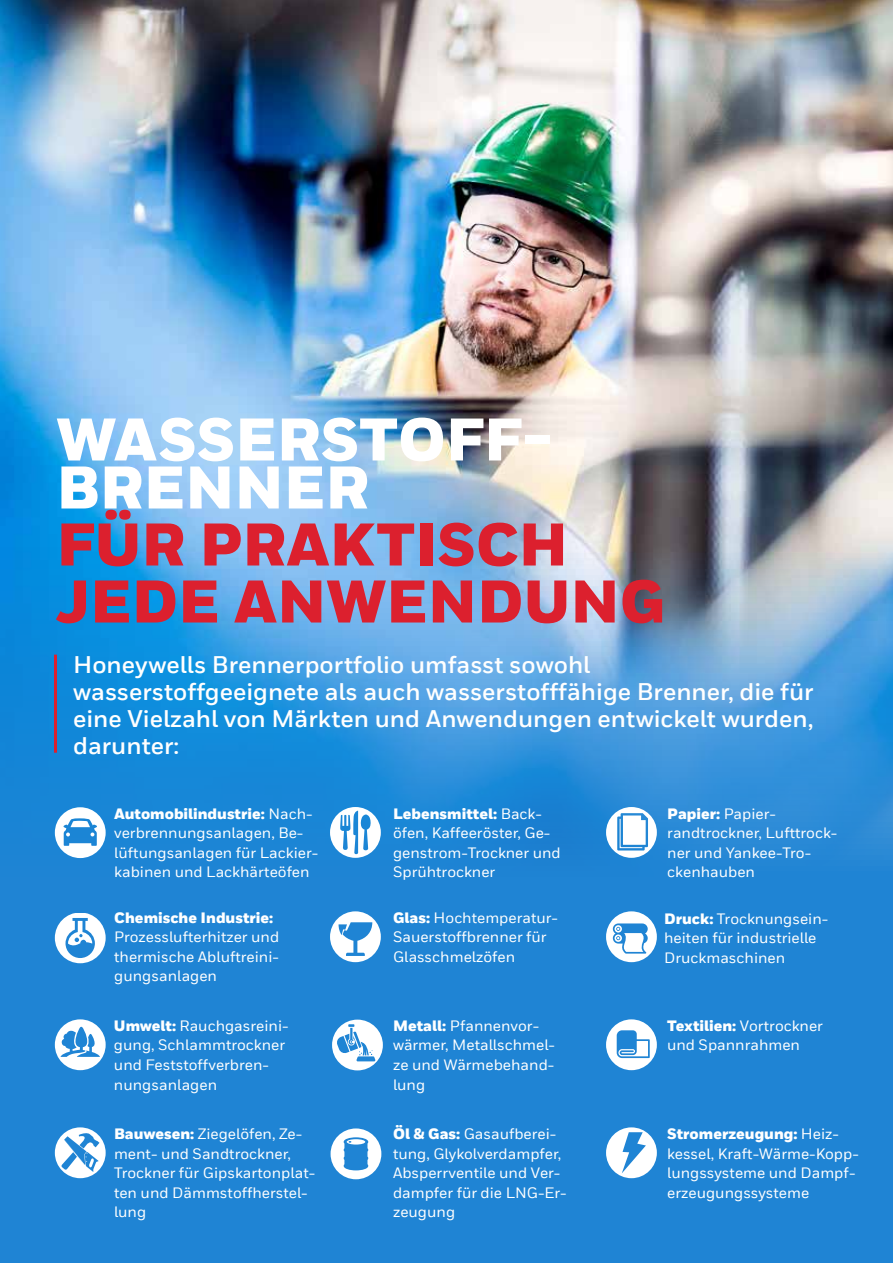
<style>
.page{position:relative;width:893px;height:1263px;background:#1f84d4}
.page>*{position:absolute;margin:0;border:0;box-sizing:border-box;transform-origin:0 0}
.t1{font:900 60px/57px "Honeywell Sans";color:#dc202e}
.t2{font:900 60px/48px "Honeywell Sans";color:#fff}
.t3{font:700 24px/27px "Honeywell Sans TT";color:#fff}
.t4{font:500 15px/19.5px "Honeywell Sans TT";color:#fff}
.t5{font:900 15px "Honeywell Sans TT";color:#fff}
.s1{font-weight:900}
</style>
<div class="page">
<img style="left:0;top:0;width:893px;height:859px">
<hr style="left:54px;top:655px;width:3px;height:98px;background:#dc202e">
<svg style="left:55px;top:807px;width:51px;height:51px"></svg>
<svg style="left:55px;top:1019px;width:50px;height:51px"></svg>
<svg style="left:55px;top:1127px;width:51px;height:51px"></svg>
<svg style="left:330px;top:911px;width:51px;height:51px"></svg>
<svg style="left:330px;top:807px;width:51px;height:51px"></svg>
<svg style="left:55px;top:913px;width:51px;height:50px"></svg>
<svg style="left:332px;top:1020px;width:51px;height:50px"></svg>
<svg style="left:331px;top:1129px;width:50px;height:50px"></svg>
<svg style="left:606px;top:807px;width:51px;height:51px"></svg>
<svg style="left:606px;top:911px;width:51px;height:51px"></svg>
<svg style="left:606px;top:1127px;width:51px;height:51px"></svg>
<svg style="left:606px;top:1019px;width:51px;height:51px"></svg>
<h1 class="t2" style="left:56px;top:418px;width:497px">WASSERSTOFF-<br>BRENNER</h1>
<h1 class="t1" style="left:56px;top:519px;width:610px">FÜR PRAKTISCH<br>JEDE ANWENDUNG</h1>
<h2 class="t3" style="left:73px;top:652px;width:742px">Honeywells Brennerportfolio umfasst sowohl wasserstoffgeeignete als auch wasserstofffähige Brenner, die für eine Vielzahl von Märkten und Anwendungen entwickelt wurden, darunter:</h2>
<p class="t4" style="left:114px;top:804px;width:206px"><span class="s1">Automobilindustrie:</span> Nach&shy;verbrennungsanlagen, Be&shy;lüftungsanlagen für Lackier&shy;kabinen und Lackhärteöfen</p>
<p class="t5" style="left:114px;top:908px;width:161px">Chemische Industrie:</p>
<p class="t4" style="left:114px;top:928px;width:167px;text-align:justify">Prozesslufterhitzer und thermische Abluftreini&shy;gungsanlagen</p>
<p class="t4" style="left:114px;top:1016px;width:176px"><span class="s1">Umwelt:</span> Rauchgasreini&shy;gung, Schlammtrockner und Feststoffverbren&shy;nungsanlagen</p>
<p class="t4" style="left:114px;top:1124px;width:203px"><span class="s1">Bauwesen:</span> Ziegelöfen, Ze&shy;ment- und Sandtrockner,<br>Trockner für Gipskartonplat&shy;ten und Dämmstoffherstel&shy;lung</p>
<p class="t4" style="left:393px;top:804px;width:169px"><span class="s1">Lebensmittel:</span> Back&shy;öfen, Kaffeeröster, Ge&shy;genstrom-Trockner und<br>Sprühtrockner</p>
<p class="t4" style="left:393px;top:908px;width:166px"><span class="s1">Glas:</span> Hochtemperatur-<br>Sauerstoffbrenner für<br>Glasschmelzöfen</p>
<p class="t4" style="left:393px;top:1016px;width:163px"><span class="s1">Metall:</span> Pfannenvor&shy;wärmer, Metallschmel&shy;ze und Wärmebehand&shy;lung</p>
<p class="t4" style="left:393px;top:1124px;width:175px"><span class="s1">Öl &amp; Gas:</span> Gasaufberei&shy;tung, Glykolverdampfer,<br>Absperrventile und Ver&shy;dampfer für die LNG-Er&shy;zeugung</p>
<p class="t4" style="left:667px;top:804px;width:172px"><span class="s1">Papier:</span> Papier&shy;randtrockner, Lufttrock&shy;ner und Yankee-Tro&shy;ckenhauben</p>
<p class="t4" style="left:664px;top:909px;width:166px"><span class="s1">Druck:</span> Trocknungsein&shy;heiten für industrielle<br>Druckmaschinen</p>
<p class="t4" style="left:667px;top:1016px;width:157px"><span class="s1">Textilien:</span> Vortrockner und Spannrahmen</p>
<p class="t4" style="left:667px;top:1124px;width:193px"><span class="s1">Stromerzeugung:</span> Heiz&shy;kessel, Kraft-Wärme-Kopp&shy;lungssysteme und Dampf&shy;erzeugungssysteme</p>
</div>
